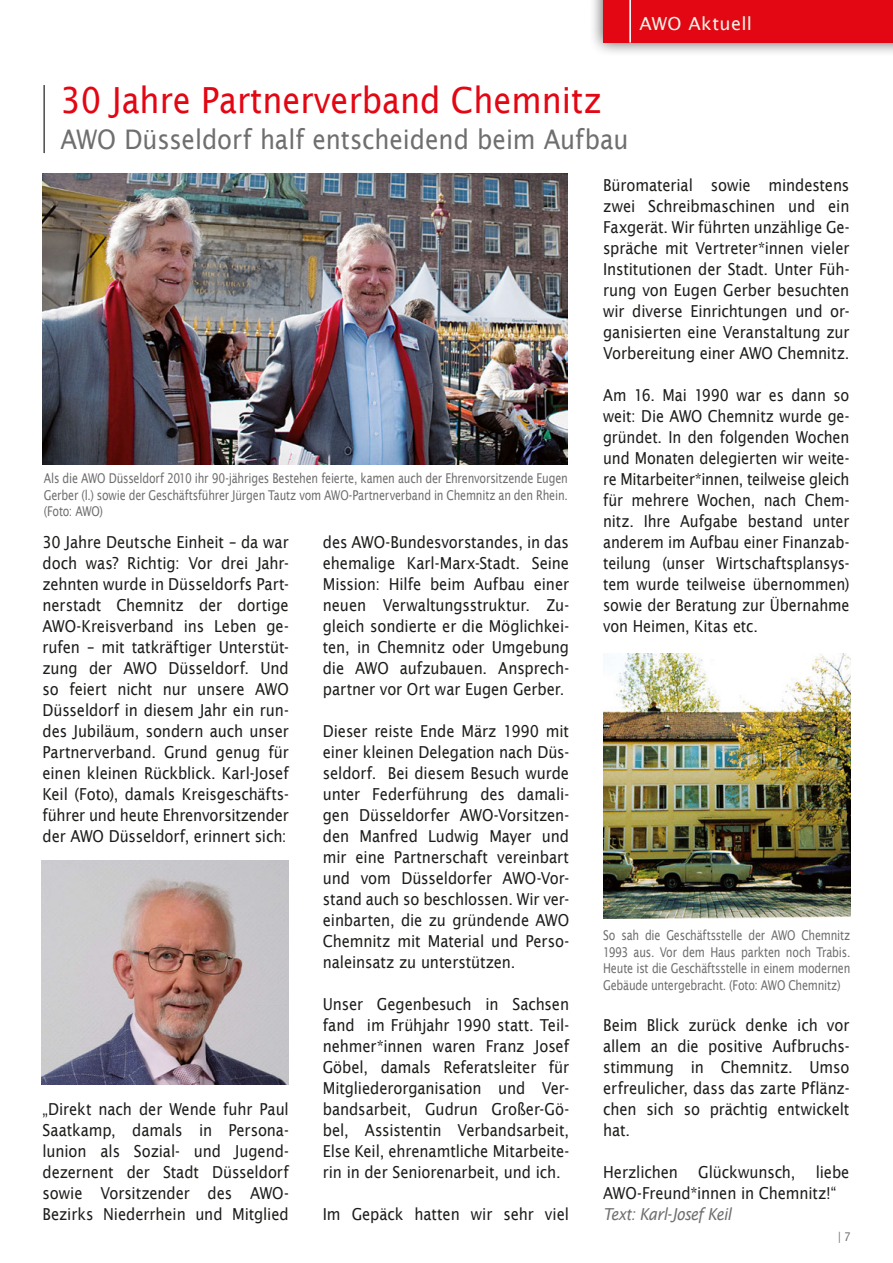
<style>
.page{position:relative;width:893px;height:1263px;background:#fff}
.page>*{position:absolute;margin:0;border:0;box-sizing:border-box;transform-origin:0 0}
.t1{font:36px "Lucida Sans";color:#e30613;scale:.9 1}
.t2{font:27px "Lucida Sans";letter-spacing:-.005em;color:#706f6f;scale:.9 1}
.t3{font:18px "Lucida Sans";letter-spacing:.02em;color:#ecf5e8}
.t4{font:16.5px/21px "Lucida Sans";letter-spacing:-.005em;color:#1d1d1b;text-align:justify;scale:.89 1}
.t5{font:16.5px/21px "Lucida Sans";letter-spacing:-.005em;color:#1d1d1b;text-align:justify;scale:.87 1}
.t6{font:italic 16.5px "Lucida Sans";letter-spacing:-.035em;color:#706f6f;scale:.89 1}
.t7{font:13.5px/16.5px "Lucida Sans";letter-spacing:-.015em;color:#706f6f;text-align:justify;scale:.8 1}
.t8{font:12px "Lucida Sans";color:#706f6f;scale:.85 1}
</style>
<div class="page">
<hr style="left:43px;top:85px;width:2px;height:68px;background:#575756">
<img style="left:43px;top:173px;width:525px;height:291px">
<img style="left:603px;top:653px;width:247px;height:265px">
<img style="left:42px;top:860px;width:247px;height:224px">
<div style="left:589px;top:0;width:304px;height:57px;background:#1d1d1b;opacity:.75"></div>
<div style="left:603px;top:0;width:290px;height:43px;background:#e30613"></div>
<hr style="left:629px;top:0;width:2px;height:43px;background:#fff">
<p class="t3" style="left:639px;top:13px;width:114px">AWO Aktuell</p>
<h1 class="t1" style="left:60px;top:79px;width:603px">30 Jahre Partnerverband Chemnitz</h1>
<h2 class="t2" style="left:60px;top:124px;width:633px">AWO Düsseldorf half entscheidend beim Aufbau</h2>
<p class="t7" style="left:44px;top:470px;width:657px">Als die AWO Düsseldorf 2010 ihr 90-jähriges Bestehen feierte, kamen auch der Ehrenvorsitzende Eugen Gerber (l.) sowie der Geschäftsführer Jürgen Tautz vom AWO-Partnerverband in Chemnitz an den Rhein. (Foto: AWO)</p>
<p class="t4" style="left:43px;top:532px;width:278px">30 Jahre Deutsche Einheit – da war doch was? Richtig: Vor drei Jahr&shy;zehnten wurde in Düsseldorfs Part&shy;nerstadt Chemnitz der dortige AWO-Kreisverband ins Leben ge&shy;rufen – mit tatkräftiger Unterstüt&shy;zung der AWO Düsseldorf. Und so feiert nicht nur unsere AWO Düsseldorf in diesem Jahr ein run&shy;des Jubiläum, sondern auch unser Partnerverband. Grund genug für einen kleinen Rückblick. Karl-Josef Keil (Foto), damals Kreisgeschäfts&shy;führer und heute Ehrenvorsitzender der AWO Düsseldorf, erinnert sich:</p>
<p class="t4" style="left:43px;top:1099px;width:278px">„Direkt nach der Wende fuhr Paul Saatkamp, damals in Persona&shy;lunion als Sozial- und Jugend&shy;dezernent der Stadt Düsseldorf sowie Vorsitzender des AWO-Bezirks Niederrhein und Mitglied</p>
<p class="t4" style="left:323px;top:532px;width:278px">des AWO-Bundesvorstandes, in das ehemalige Karl-Marx-Stadt. Seine Mission: Hilfe beim Aufbau einer neuen Verwaltungsstruktur. Zu&shy;gleich sondierte er die Möglichkei&shy;ten, in Chemnitz oder Umgebung die AWO aufzubauen. Ansprech&shy;partner vor Ort war Eugen Gerber.</p>
<p class="t4" style="left:323px;top:721px;width:278px">Dieser reiste Ende März 1990 mit einer kleinen Delegation nach Düs&shy;seldorf. Bei diesem Besuch wurde unter Federführung des damali&shy;gen Düsseldorfer AWO-Vorsitzen&shy;den Manfred Ludwig Mayer und mir eine Partnerschaft vereinbart und vom Düsseldorfer AWO-Vor&shy;stand auch so beschlossen. Wir ver&shy;einbarten, die zu gründende AWO Chemnitz mit Material und Perso&shy;naleinsatz zu unterstützen.</p>
<p class="t4" style="left:323px;top:994px;width:278px">Unser Gegenbesuch in Sachsen fand im Frühjahr 1990 statt. Teil&shy;nehmer*innen waren Franz Josef Göbel, damals Referatsleiter für Mitgliederorganisation und Ver&shy;bandsarbeit, Gudrun Großer-Gö&shy;bel, Assistentin Verbandsarbeit, Else Keil, ehrenamtliche Mitarbeite&shy;rin in der Seniorenarbeit, und ich.</p>
<p class="t4" style="left:323px;top:1204px;width:278px">Im Gepäck hatten wir sehr viel</p>
<p class="t4" style="left:603px;top:175px;width:278px">Büromaterial sowie mindestens zwei Schreibmaschinen und ein Faxgerät. Wir führten unzählige Ge&shy;spräche mit Vertreter*innen vieler Institutionen der Stadt. Unter Füh&shy;rung von Eugen Gerber besuchten wir diverse Einrichtungen und or&shy;ganisierten eine Veranstaltung zur Vorbereitung einer AWO Chemnitz.</p>
<p class="t5" style="left:603px;top:385px;width:285px">Am 16. Mai 1990 war es dann so weit: Die AWO Chemnitz wurde ge&shy;gründet. In den folgenden Wochen und Monaten delegierten wir weite&shy;re Mitarbeiter*innen, teilweise gleich für mehrere Wochen, nach Chem&shy;nitz. Ihre Aufgabe bestand unter anderem im Aufbau einer Finanzab&shy;teilung (unser Wirtschaftsplansys&shy;tem wurde teilweise übernommen) sowie der Beratung zur Übernahme von Heimen, Kitas etc.</p>
<p class="t7" style="left:603px;top:927px;width:311px">So sah die Geschäftsstelle der AWO Chemnitz 1993 aus. Vor dem Haus parkten noch Trabis.<br>Heute ist die Geschäftsstelle in einem modernen Gebäude untergebracht. (Foto: AWO Chemnitz)</p>
<p class="t4" style="left:603px;top:1015px;width:278px">Beim Blick zurück denke ich vor allem an die positive Aufbruchs&shy;stimmung in Chemnitz. Umso erfreulicher, dass das zarte Pflänz&shy;chen sich so prächtig entwickelt hat.</p>
<p class="t4" style="left:603px;top:1162px;width:278px">Herzlichen Glückwunsch, liebe<br>AWO-Freund*innen in Chemnitz!“</p>
<p class="t6" style="left:603px;top:1205px;width:146px">Text: Karl-Josef Keil</p>
<p class="t8" style="left:838px;top:1230px;width:16px">| 7</p>
</div>
